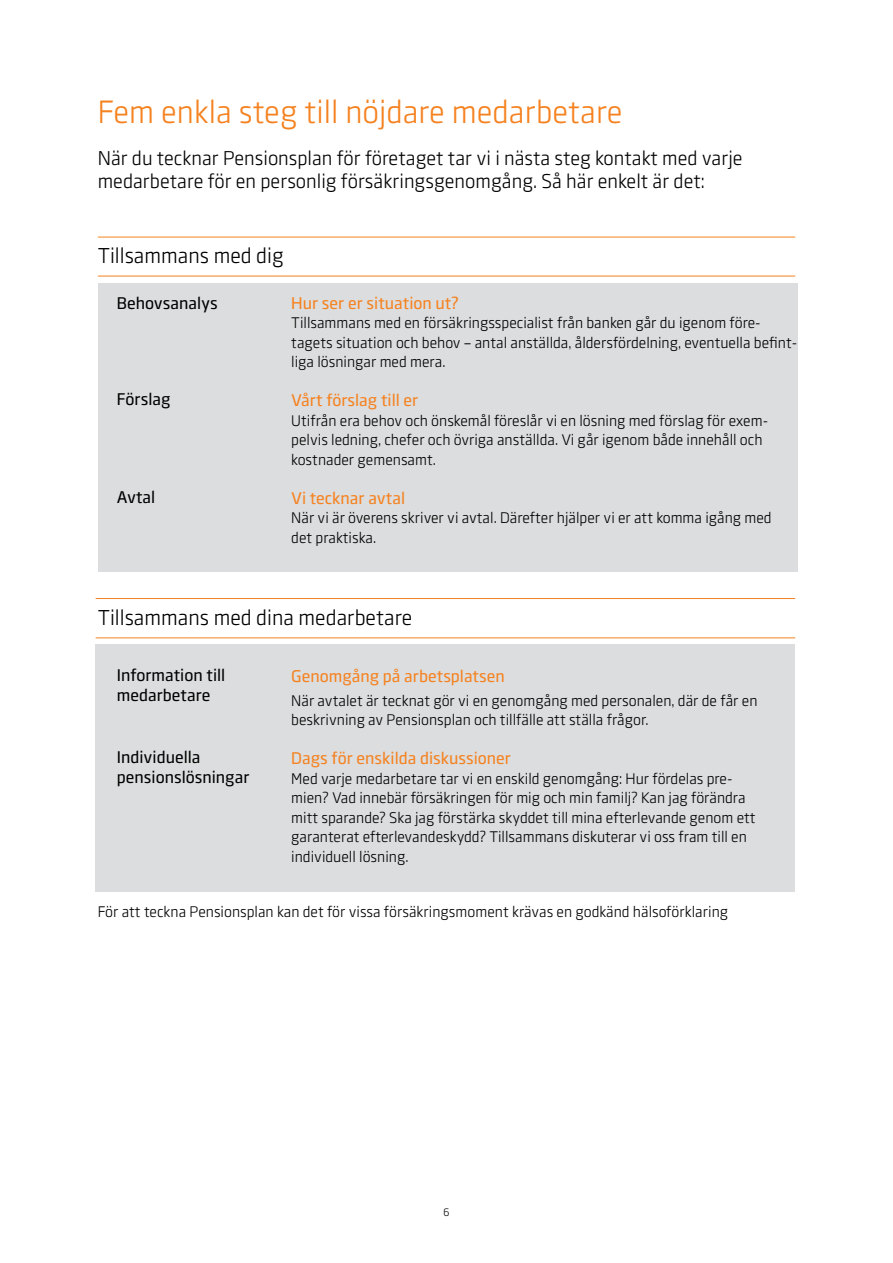
<style>
.page{position:relative;width:893px;height:1263px;background:#fff}
.page>*{position:absolute;margin:0;border:0;box-sizing:border-box;transform-origin:0 0}
.t1{font:31.5px "Swedbank Sans";color:#f58220}
.t2{font:21px "Swedbank Sans";color:#000}
.t3{font:19.5px/22.5px "Swedbank Sans";color:#000}
.t4{font:500 16.5px "Swedbank Sans";color:#f58220}
.t5{font:500 16.5px/19.8px "Swedbank Sans";color:#000}
.t6{font:15px/19.5px "Swedbank Sans";color:#000}
.t7{font:10.5px "Swedbank Sans";color:#000}
</style>
<div class="page">
<div style="left:98px;top:283px;width:699px;height:288px;background:#dcddde"></div>
<hr style="left:98px;top:237px;width:697px;height:1px;background:#f58220">
<hr style="left:98px;top:276px;width:697px;height:1px;background:#f58220">
<hr style="left:96px;top:598px;width:699px;height:1px;background:#f58220">
<hr style="left:96px;top:637px;width:699px;height:1px;background:#f58220">
<div style="left:96px;top:645px;width:699px;height:247px;background:#dcddde"></div>
<h1 class="t1" style="left:98px;top:93px;width:526px">Fem enkla steg till nöjdare medarbetare</h1>
<h3 class="t3" style="left:98px;top:147px;width:646px">När du tecknar Pensionsplan för företaget tar vi i nästa steg kontakt med varje medarbetare för en personlig försäkringsgenomgång. Så här enkelt är det:</h3>
<h2 class="t2" style="left:98px;top:243px;width:187px">Tillsammans med dig</h2>
<p class="t5" style="left:117px;top:293px;width:102px">Behovsanalys</p>
<p class="t5" style="left:117px;top:389px;width:55px">Förslag</p>
<p class="t5" style="left:117px;top:487px;width:40px">Avtal</p>
<p class="t4" style="left:291px;top:293px;width:169px">Hur ser er situation ut?</p>
<p class="t6" style="left:291px;top:313px;width:507px">Tillsammans med en försäkringsspecialist från banken går du igenom före&shy;tagets situation och behov – antal anställda, åldersfördelning, eventuella befint&shy;liga lösningar med mera.</p>
<p class="t4" style="left:291px;top:390px;width:129px">Vårt förslag till er</p>
<p class="t6" style="left:291px;top:411px;width:478px">Utifrån era behov och önskemål föreslår vi en lösning med förslag för exem&shy;pelvis ledning, chefer och övriga anställda. Vi går igenom både innehåll och kostnader gemensamt.</p>
<p class="t4" style="left:291px;top:488px;width:115px">Vi tecknar avtal</p>
<p class="t6" style="left:291px;top:508px;width:482px">När vi är överens skriver vi avtal. Därefter hjälper vi er att komma igång med det praktiska.</p>
<h2 class="t2" style="left:98px;top:605px;width:316px">Tillsammans med dina medarbetare</h2>
<p class="t5" style="left:117px;top:665px;width:110px">Information till medarbetare</p>
<p class="t5" style="left:117px;top:747px;width:134px">Individuella pensionslösningar</p>
<p class="t4" style="left:291px;top:666px;width:215px">Genomgång på arbetsplatsen</p>
<p class="t6" style="left:291px;top:690px;width:468px">När avtalet är tecknat gör vi en genomgång med personalen, där de får en beskrivning av Pensionsplan och tillfälle att ställa frågor.</p>
<p class="t4" style="left:291px;top:748px;width:221px">Dags för enskilda diskussioner</p>
<p class="t6" style="left:291px;top:768px;width:466px">Med varje medarbetare tar vi en enskild genomgång: Hur fördelas pre&shy;mien? Vad innebär försäkringen för mig och min familj? Kan jag förändra mitt sparande? Ska jag förstärka skyddet till mina efterlevande genom ett garanterat efterlevandeskydd? Tillsammans diskuterar vi oss fram till en individuell lösning.</p>
<p class="t6" style="left:98px;top:902px;width:632px">För att teckna Pensionsplan kan det för vissa försäkringsmoment krävas en godkänd hälsoförklaring</p>
<p class="t7" style="left:443px;top:1206px;width:8px">6</p>
</div>
